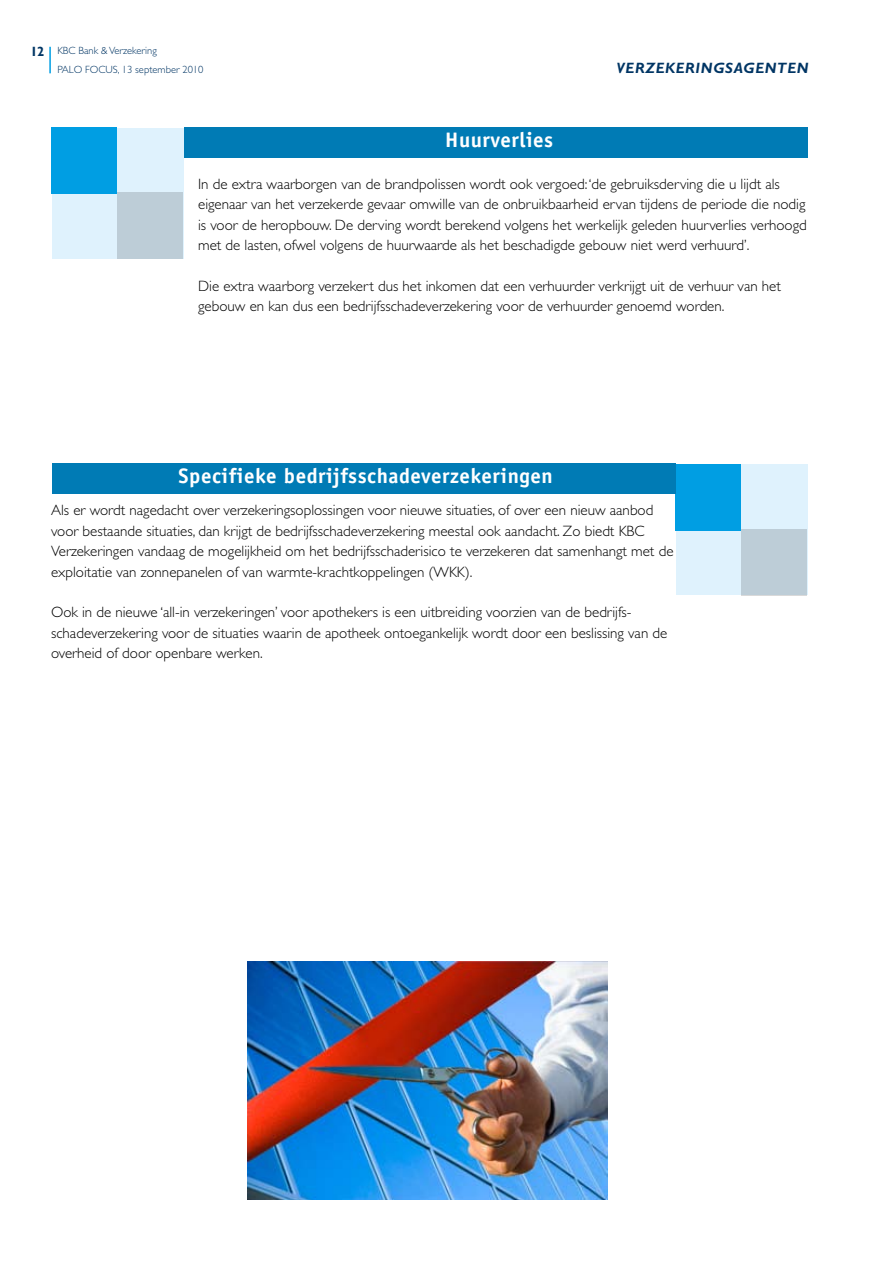
<style>
.page{position:relative;width:893px;height:1263px;background:#fff}
.page>*{position:absolute;margin:0;border:0;box-sizing:border-box;transform-origin:0 0}
.t1{font:700 21px "Officina Sans Std";letter-spacing:.025em;color:#fff}
.t2{font:300 15px/20.4px "Gill Sans Std";color:#000}
.t3{font:italic 700 15px "Gill Sans Std";letter-spacing:.05em;color:#003564}
.t4{font:300 10.5px/19.5px "Gill Sans Std";color:#003564}
.s1{font-weight:700;font-stretch:condensed;font-size:13.5px}
</style>
<div class="page">
<hr style="left:49px;top:47px;width:2px;height:26px;background:#009ee3">
<div style="left:52px;top:128px;width:132px;height:131px;background:#dff2fd"></div>
<div style="left:51px;top:128px;width:66px;height:66px;background:#009ee3"></div>
<div style="left:117px;top:193px;width:66px;height:66px;background:#bdcdd7"></div>
<div style="left:185px;top:128px;width:623px;height:30px;background:#007bb5"></div>
<div style="left:676px;top:464px;width:132px;height:131px;background:#dff2fd"></div>
<div style="left:676px;top:464px;width:65px;height:66px;background:#009ee3"></div>
<div style="left:741px;top:529px;width:66px;height:66px;background:#bdcdd7"></div>
<div style="left:53px;top:463px;width:623px;height:31px;background:#007bb5"></div>
<img style="left:247px;top:961px;width:360px;height:238px">
<p class="t4" style="left:57px;top:41px;width:148px;text-indent:-27px"><span class="s1">12</span> KBC Bank &amp; Verzekering<br>PALO FOCUS, 13 september 2010</p>
<h1 class="t1" style="left:445px;top:127px;width:109px">Huurverlies</h1>
<p class="t3" style="left:616px;top:60px;width:194px">VERZEKERINGSAGENTEN</p>
<p class="t2" style="left:198px;top:174px;width:610px">In de extra waarborgen van de brandpolissen wordt ook vergoed: ‘de gebruiksderving die u lijdt als eigenaar van het verzekerde gevaar omwille van de onbruikbaarheid ervan tijdens de periode die nodig is voor de heropbouw. De derving wordt berekend volgens het werkelijk geleden huurverlies verhoogd met de lasten, ofwel volgens de huurwaarde als het beschadigde gebouw niet werd verhuurd’.</p>
<p class="t2" style="left:198px;top:276px;width:584px">Die extra waarborg verzekert dus het inkomen dat een verhuurder verkrijgt uit de verhuur van het gebouw en kan dus een bedrijfsschadeverzekering voor de verhuurder genoemd worden.</p>
<h1 class="t1" style="left:179px;top:463px;width:376px">Specifieke bedrijfsschadeverzekeringen</h1>
<p class="t2" style="left:51px;top:500px;width:624px">Als er wordt nagedacht over verzekeringsoplossingen voor nieuwe situaties, of over een nieuw aanbod voor bestaande situaties, dan krijgt de bedrijfsschadeverzekering meestal ook aandacht. Zo biedt KBC Verzekeringen vandaag de mogelijkheid om het bedrijfsschaderisico te verzekeren dat samenhangt met de exploitatie van zonnepanelen of van warmte-krachtkoppelingen (WKK).</p>
<p class="t2" style="left:51px;top:602px;width:618px">Ook in de nieuwe ‘all-in verzekeringen’ voor apothekers is een uitbreiding voorzien van de bedrijfs&shy;schadeverzekering voor de situaties waarin de apotheek ontoegankelijk wordt door een beslissing van de overheid of door openbare werken.</p>
</div>
